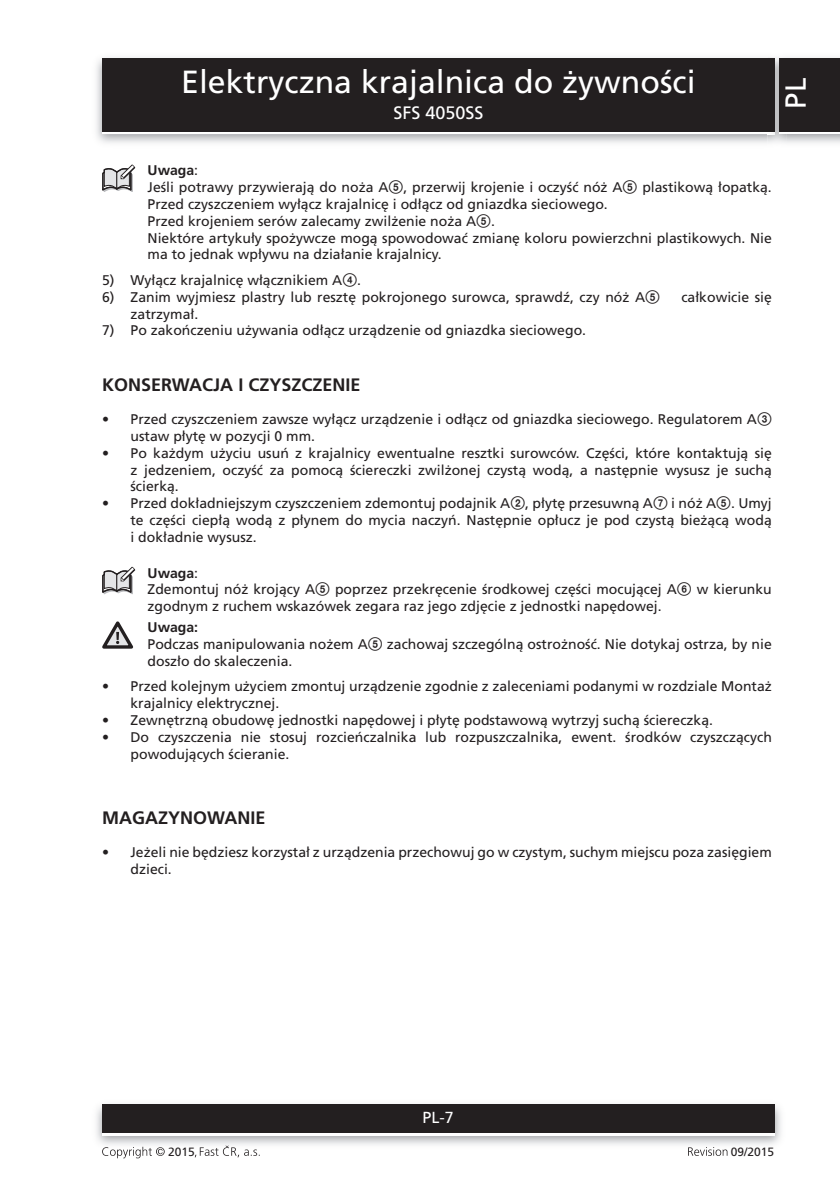
<style>
.page{position:relative;width:840px;height:1191px;background:#fff}
.page>*{position:absolute;margin:0;border:0;box-sizing:border-box;transform-origin:0 0}
.t1{font:32px "Frutiger CE";color:#fff}
.t2{font:29px "Frutiger CE";color:#fff}
.titulek_9{font:700 18px "Frutiger CE";color:#231f20}
.t3{font:18px "Frutiger CE";color:#fff}
.t4{font:16px "Frutiger CE";color:#fff}
.odrazka_5mm{font:14px/16.8px "Frutiger CE";color:#231f20}
.text_7{font:14px/16.8px "Frutiger CE";color:#231f20}
.text_7-2{font:700 14px "Frutiger CE";color:#231f20}
.Normální{font:700 14px "Frutiger CE";color:#231f20}
.t5{font:12px "Frutiger CE";color:#231f20}
.s1{font-weight:400}
.s2{font-family:"Zz 3"}
</style>
<div class="page">
<div style="left:102px;top:61px;width:672px;height:73px;background:linear-gradient(to right,#231f20,#231f20)"></div>
<div style="left:102px;top:58px;width:672px;height:73px;background:#231f20"></div>
<img style="left:96px;top:1104px;width:685px;height:41px">
<div style="left:102px;top:1107px;width:672px;height:28px;background:linear-gradient(to right,#fff,#fff)"></div>
<div style="left:102px;top:1104px;width:672px;height:28px;background:#231f20"></div>
<img style="left:767px;top:55px;width:18px;height:90px">
<svg style="left:767px;top:131px;width:7px;height:3px"></svg>
<img style="left:767px;top:58px;width:7px;height:3px">
<img style="left:767px;top:61px;width:7px;height:70px">
<div style="left:778px;top:61px;width:61px;height:73px;background:linear-gradient(to right,#231f20,#231f20)"></div>
<div style="left:778px;top:58px;width:61px;height:73px;background:#231f20"></div>
<svg style="left:102px;top:1146px;width:63px;height:12px"></svg>
<svg style="left:195px;top:1145px;width:64px;height:12px"></svg>
<svg style="left:688px;top:1147px;width:39px;height:8px"></svg>
<svg style="left:102px;top:164px;width:33px;height:28px"></svg>
<svg style="left:102px;top:567px;width:33px;height:27px"></svg>
<svg style="left:102px;top:621px;width:31px;height:27px"></svg>
<h1 class="t1" style="left:181px;top:64px;width:515px">Elektryczna krajalnica do żywności</h1>
<p class="t3" style="left:393px;top:102px;width:92px">SFS 4050SS</p>
<h2 class="t2" style="left:778px;top:109px;width:32px;rotate:-90deg">PL</h2>
<p class="text_7-2" style="left:147px;top:162px;width:52px">Uwaga<span class="s1">:</span></p>
<p class="odrazka_5mm" style="left:147px;top:179px;width:625px">Jeśli potrawy przywierają do noża A<span class="s2">5</span>, przerwij krojenie i oczyść nóż A<span class="s2">5</span> plastikową łopatką.<br>Przed czyszczeniem wyłącz krajalnicę i odłącz od gniazdka sieciowego.</p>
<p class="odrazka_5mm" style="left:147px;top:212px;width:349px">Przed krojeniem serów zalecamy zwilżenie noża A<span class="s2">5</span>.</p>
<p class="text_7" style="left:147px;top:229px;width:625px">Niektóre artykuły spożywcze mogą spowodować zmianę koloru powierzchni plastikowych. Nie ma to jednak wpływu na działanie krajalnicy.</p>
<p class="odrazka_5mm" style="left:102px;top:272px;width:260px">5) Wyłącz krajalnicę włącznikiem A<span class="s2">4</span>.</p>
<p class="odrazka_5mm" style="left:102px;top:288px;width:559px">6) Zanim wyjmiesz plastry lub resztę pokrojonego surowca, sprawdź, czy nóż A<span class="s2">5</span></p>
<p class="odrazka_5mm" style="left:681px;top:288px;width:92px">całkowicie się</p>
<p class="odrazka_5mm" style="left:130px;top:305px;width:69px">zatrzymał.</p>
<p class="odrazka_5mm" style="left:102px;top:322px;width:485px">7) Po zakończeniu używania odłącz urządzenie od gniazdka sieciowego.</p>
<p class="titulek_9" style="left:102px;top:374px;width:260px">KONSERWACJA I CZYSZCZENIE</p>
<p class="odrazka_5mm" style="left:130px;top:411px;width:642px;text-indent:-28px">• Przed czyszczeniem zawsze wyłącz urządzenie i odłącz od gniazdka sieciowego. Regulatorem A<span class="s2">3 </span>ustaw płytę w pozycji 0 mm.</p>
<p class="odrazka_5mm" style="left:130px;top:444px;width:642px;text-align:justify;text-indent:-28px">• Po każdym użyciu usuń z krajalnicy ewentualne resztki surowców. Części, które kontaktują się z jedzeniem, oczyść za pomocą ściereczki zwilżonej czystą wodą, a następnie wysusz je suchą ścierką.</p>
<p class="odrazka_5mm" style="left:130px;top:495px;width:642px;text-align:justify;text-indent:-28px">• Przed dokładniejszym czyszczeniem zdemontuj podajnik A<span class="s2">2</span>, płytę przesuwną A<span class="s2">7</span> i nóż A<span class="s2">5</span>. Umyj te części ciepłą wodą z płynem do mycia naczyń. Następnie opłucz je pod czystą bieżącą wodą i dokładnie wysusz.</p>
<p class="text_7-2" style="left:147px;top:565px;width:52px">Uwaga<span class="s1">:</span></p>
<p class="odrazka_5mm" style="left:147px;top:581px;width:625px">Zdemontuj nóż krojący A<span class="s2">5</span> poprzez przekręcenie środkowej części mocującej A<span class="s2">6</span> w kierunku zgodnym z ruchem wskazówek zegara raz jego zdjęcie z jednostki napędowej.</p>
<p class="Normální" style="left:147px;top:619px;width:52px">Uwaga:</p>
<p class="odrazka_5mm" style="left:147px;top:636px;width:625px">Podczas manipulowania nożem A<span class="s2">5</span> zachowaj szczególną ostrożność. Nie dotykaj ostrza, by nie doszło do skaleczenia.</p>
<p class="odrazka_5mm" style="left:130px;top:678px;width:642px;text-indent:-28px">• Przed kolejnym użyciem zmontuj urządzenie zgodnie z zaleceniami podanymi w rozdziale Montaż krajalnicy elektrycznej.</p>
<p class="odrazka_5mm" style="left:102px;top:712px;width:612px">• Zewnętrzną obudowę jednostki napędowej i płytę podstawową wytrzyj suchą ściereczką.</p>
<p class="odrazka_5mm" style="left:130px;top:728px;width:642px;text-indent:-28px">• Do czyszczenia nie stosuj rozcieńczalnika lub rozpuszczalnika, ewent. środków czyszczących powodujących ścieranie.</p>
<p class="titulek_9" style="left:102px;top:807px;width:165px">MAGAZYNOWANIE</p>
<p class="odrazka_5mm" style="left:130px;top:844px;width:642px;text-indent:-28px">• Jeżeli nie będziesz korzystał z urządzenia przechowuj go w czystym, suchym miejscu poza zasięgiem dzieci.</p>
<p class="t4" style="left:422px;top:1108px;width:33px">PL-7</p>
<p class="t5" style="left:168px;top:1144px;width:28px">2015</p>
<p class="t5" style="left:730px;top:1144px;width:45px">09/2015</p>
</div>
